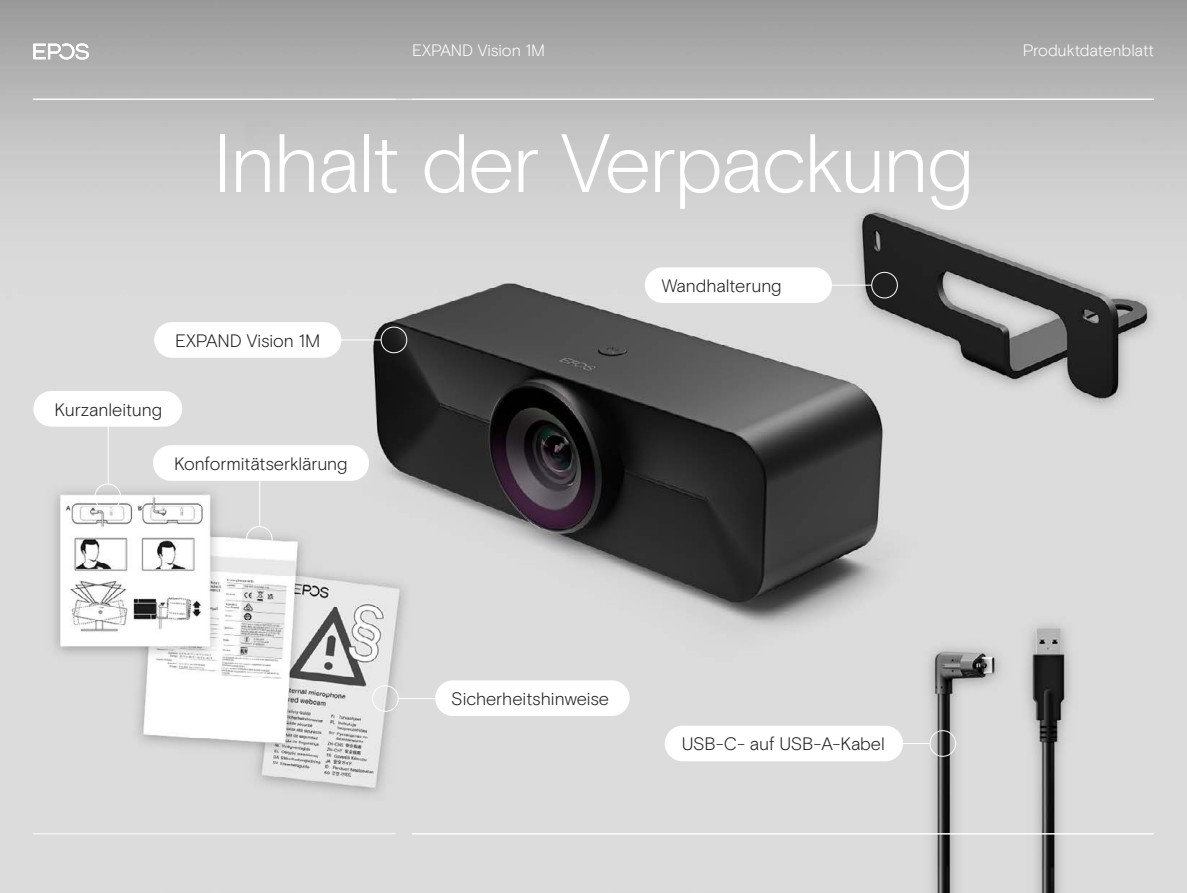
<style>
.page{position:relative;width:1187px;height:893px;background:#fff}
.page>*{position:absolute;margin:0;border:0;box-sizing:border-box;transform-origin:0 0}
.t1{font:300 82.5px "EPOS Basis";letter-spacing:-.03em;color:#fff}
.t2{font:300 18px "EPOS Basis";letter-spacing:-.005em;color:#231f20}
.t3{font:300 16.5px "EPOS Basis";letter-spacing:-.01em;color:#fff}
</style>
<div class="page">
<img style="left:0;top:0;width:1186px;height:893px">
<hr style="left:412px;top:834px;width:741px;height:1px;background:#fff">
<hr style="left:33px;top:99px;width:1120px;height:1px;background:#fff">
<svg style="left:33px;top:43px;width:56px;height:17px"></svg>
<hr style="left:412px;top:833px;width:741px;height:1px;background:#fff">
<div style="left:95px;top:484px;width:26px;height:26px;border:1px solid #fff;border-radius:50%"></div>
<hr style="left:108px;top:419px;width:1px;height:65px;background:#fff">
<div style="left:33px;top:391px;width:149px;height:36px;background:#fff;border-radius:18px"></div>
<div style="left:246px;top:526px;width:26px;height:26px;border:1px solid #fff;border-radius:50%"></div>
<hr style="left:259px;top:473px;width:1px;height:53px;background:#fff">
<div style="left:153px;top:445px;width:216px;height:36px;background:#fff;border-radius:18px"></div>
<div style="left:372px;top:685px;width:26px;height:27px;border:1px solid #fff;border-radius:50%"></div>
<hr style="left:398px;top:698px;width:126px;height:1px;background:#fff">
<div style="left:435px;top:680px;width:194px;height:36px;background:#fff;border-radius:18px"></div>
<div style="left:871px;top:272px;width:26px;height:26px;border:1px solid #fff;border-radius:50%"></div>
<hr style="left:807px;top:285px;width:64px;height:1px;background:#fff">
<div style="left:644px;top:267px;width:188px;height:36px;background:#fff;border-radius:18px"></div>
<div style="left:929px;top:730px;width:26px;height:27px;border:1px solid #fff;border-radius:50%"></div>
<hr style="left:865px;top:743px;width:65px;height:1px;background:#fff">
<div style="left:664px;top:726px;width:238px;height:35px;background:#fff;border-radius:18px"></div>
<hr style="left:33px;top:833px;width:362px;height:1px;background:#fff">
<div style="left:380px;top:327px;width:27px;height:26px;border:1px solid #fff;border-radius:50%"></div>
<hr style="left:317px;top:340px;width:64px;height:1px;background:#fff">
<div style="left:154px;top:322px;width:187px;height:36px;background:#fff;border-radius:18px"></div>
<p class="t3" style="left:412px;top:41px;width:134px">EXPAND Vision 1M</p>
<p class="t3" style="left:1022px;top:41px;width:133px">Produktdatenblatt</p>
<h1 class="t1" style="left:213px;top:115px;width:763px">Inhalt der Verpackung</h1>
<p class="t2" style="left:175px;top:330px;width:146px">EXPAND Vision 1M</p>
<p class="t2" style="left:55px;top:399px;width:109px">Kurzanleitung</p>
<p class="t2" style="left:174px;top:453px;width:175px">Konformitätserklärung</p>
<p class="t2" style="left:661px;top:275px;width:121px">Wandhalterung</p>
<p class="t2" style="left:451px;top:688px;width:159px">Sicherheitshinweise</p>
<p class="t2" style="left:681px;top:733px;width:205px">USB-C- auf USB-A-Kabel</p>
</div>
